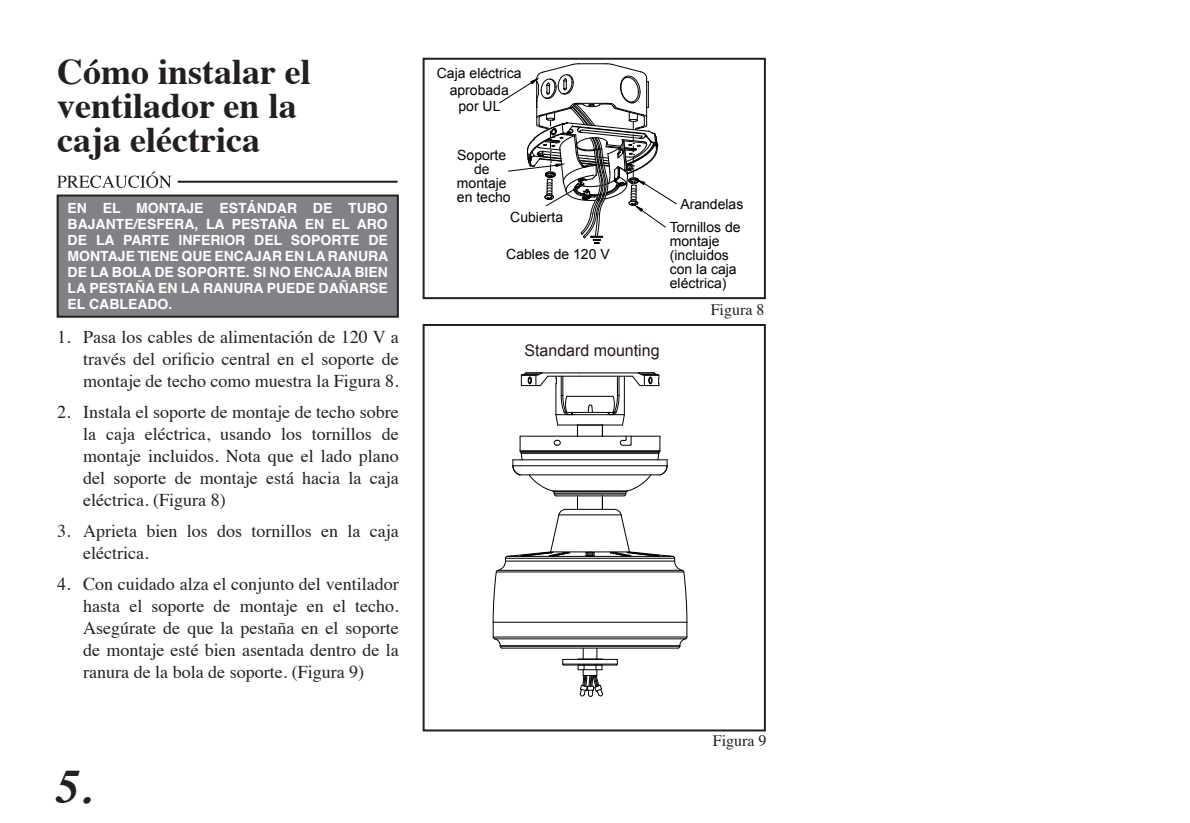
<style>
.page{position:relative;width:1190px;height:823px;background:#fff}
.page>*{position:absolute;margin:0;border:0;box-sizing:border-box;transform-origin:0 0}
.t1{font:italic 700 48px "Times";color:#231f20}
.t2{font:700 36px/34px "Times";color:#231f20}
.t3{font:18px/22px "Times";color:#231f20;text-align:justify}
.t4{font:16px "Arial";color:#231916}
.t5{font:16px "Times";color:#231f20}
.t6{font:700 14px/16px "Helvetica";color:#fff;text-align:justify}
.t7{font:14px/14px "Arial";color:#000;text-align:center}
</style>
<div class="page">
<div style="left:422px;top:324px;width:344px;height:407px;border:2px solid #231f20"></div>
<svg style="left:499px;top:63px;width:178px;height:181px"></svg>
<div style="left:422px;top:58px;width:344px;height:241px;border:2px solid #231f20"></div>
<div style="left:58px;top:195px;width:340px;height:121px;background:#808285"></div>
<div style="left:57px;top:194px;width:342px;height:123px;border:2px solid #231f20"></div>
<hr style="left:178px;top:181px;width:219px;height:2px;background:#231f20">
<svg style="left:57px;top:171px;width:114px;height:17px"></svg>
<svg style="left:493px;top:372px;width:194px;height:324px"></svg>
<h2 class="t2" style="left:57px;top:51px;width:255px">Cómo instalar el ventilador en la caja eléctrica</h2>
<p class="t7" style="left:437px;top:65px;width:86px;line-height:16.8px">Caja eléctrica aprobada<br>por UL</p>
<p class="t7" style="left:457px;top:148px;width:55px">Soporte de montaje en techo</p>
<p class="t7" style="left:510px;top:210px;width:54px">Cubierta</p>
<p class="t7" style="left:506px;top:247px;width:105px">Cables de 120 V</p>
<p class="t6" style="left:68px;top:201px;width:322px">EN EL MONTAJE ESTÁNDAR DE TUBO</p>
<p class="t7" style="left:680px;top:197px;width:64px">Arandelas</p>
<p class="t6" style="left:68px;top:217px;width:322px">BAJANTE/ESFERA, LA PESTAÑA EN EL ARO DE LA PARTE INFERIOR DEL SOPORTE DE MONTAJE TIENE QUE ENCAJAR EN LA RANURA DE LA BOLA DE SOPORTE. SI NO ENCAJA BIEN LA PESTAÑA EN LA RANURA PUEDE DAÑARSE EL CABLEADO.</p>
<p class="t7" style="left:670px;top:220px;width:72px;text-align:left">Tornillos de montaje (incluidos con la caja eléctrica)</p>
<p class="t5" style="left:710px;top:295px;width:55px">Figura 8</p>
<p class="t3" style="left:83px;top:324px;width:317px;text-indent:-26px">1. Pasa los cables de alimentación de 120 V a través del orificio central en el soporte de montaje de techo como muestra la Figura 8.</p>
<p class="t3" style="left:83px;top:399px;width:317px;text-indent:-26px">2. Instala el soporte de montaje de techo sobre la caja eléctrica, usando los tornillos de montaje incluidos. Nota que el lado plano del soporte de montaje está hacia la caja eléctrica. (Figura 8)</p>
<p class="t3" style="left:83px;top:518px;width:317px;text-indent:-26px">3. Aprieta bien los dos tornillos en la caja eléctrica.</p>
<p class="t3" style="left:83px;top:571px;width:317px;text-indent:-26px">4. Con cuidado alza el conjunto del ventilador hasta el soporte de montaje en el techo.<br>Asegúrate de que la pestaña en el soporte de montaje esté bien asentada dentro de la ranura de la bola de soporte. (Figura 9)</p>
<h1 class="t1" style="left:57px;top:741px;width:37px">5.</h1>
<p class="t4" style="left:524px;top:340px;width:137px">Standard mounting</p>
<p class="t5" style="left:713px;top:725px;width:55px">Figura 9</p>
</div>
